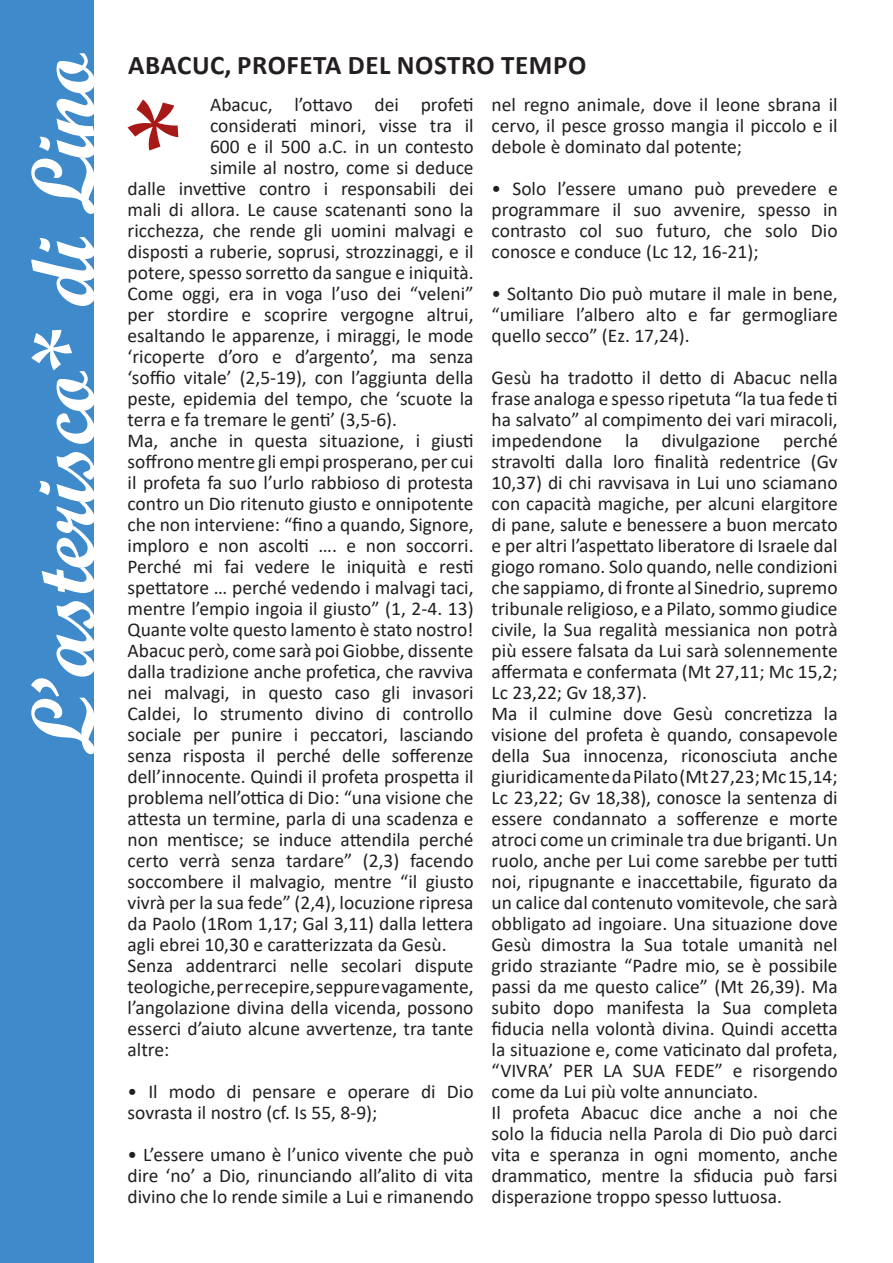
<style>
.page{position:relative;width:893px;height:1263px;background:#fff}
.page>*{position:absolute;margin:0;border:0;box-sizing:border-box;transform-origin:0 0}
.t1{font:90px "Script MT Bold";letter-spacing:-.01em;color:#fff}
.t2{font:700 27px "Calibri";letter-spacing:.02em;color:#231f20}
.t3{font:19.5px/21px "Calibri";color:#231f20;text-align:justify}
.s1{font-family:"Ebrima"}
</style>
<div class="page">
<div style="left:0;top:0;width:94px;height:1263px;background:#3e8aca"></div>
<svg style="left:128px;top:99px;width:50px;height:52px"></svg>
<p class="t1" style="left:8px;top:756px;width:704px;rotate:-90deg">L’asterisco* di Lino</p>
<p class="t2" style="left:128px;top:46px;width:460px">ABACUC, PROFETA DEL NOSTRO TEMPO</p>
<p class="t3" style="left:210px;top:94px;width:265px">Abacuc, l’ottavo dei profeti</p>
<p class="t3" style="left:210px;top:115px;width:265px">considerati minori, visse tra il</p>
<p class="t3" style="left:210px;top:136px;width:265px">600 e il 500 a.C. in un contesto</p>
<p class="t3" style="left:210px;top:157px;width:265px">simile al nostro, come si deduce</p>
<p class="t3" style="left:128px;top:178px;width:348px">dalle invettive contro i responsabili dei</p>
<p class="t3" style="left:128px;top:199px;width:348px">mali di allora. Le cause scatenanti sono la</p>
<p class="t3" style="left:128px;top:220px;width:348px">ricchezza, che rende gli uomini malvagi e</p>
<p class="t3" style="left:128px;top:241px;width:348px">disposti a ruberie, soprusi, strozzinaggi, e il</p>
<p class="t3" style="left:128px;top:262px;width:348px">potere, spesso sorretto da sangue e iniquità.</p>
<p class="t3" style="left:128px;top:283px;width:348px">Come oggi, era in voga l’uso dei “veleni”</p>
<p class="t3" style="left:128px;top:304px;width:348px">per stordire e scoprire vergogne altrui,</p>
<p class="t3" style="left:128px;top:325px;width:348px">esaltando le apparenze, i miraggi, le mode</p>
<p class="t3" style="left:128px;top:346px;width:348px">‘ricoperte d’oro e d’argento’, ma senza</p>
<p class="t3" style="left:128px;top:367px;width:348px">‘soffio vitale’ (2,5-19), con l’aggiunta della</p>
<p class="t3" style="left:128px;top:388px;width:348px">peste, epidemia del tempo, che ‘scuote la</p>
<p class="t3" style="left:128px;top:409px;width:271px">terra e fa tremare le genti’ (3,5-6).</p>
<p class="t3" style="left:128px;top:430px;width:348px">Ma, anche in questa situazione, i giusti soffrono mentre gli empi prosperano, per cui il profeta fa suo l’urlo rabbioso di protesta contro un Dio ritenuto giusto e onnipotente che non interviene: “fino a quando, Signore, imploro e non ascolti …. e non soccorri.<br>Perché mi fai vedere le iniquità e resti spettatore … perché vedendo i malvagi taci, mentre l’empio ingoia il giusto” (1, 2-4. 13)<br>Quante volte questo lamento è stato nostro!</p>
<p class="t3" style="left:128px;top:640px;width:348px">Abacuc però, come sarà poi Giobbe, dissente dalla tradizione anche profetica, che ravviva nei malvagi, in questo caso gli invasori Caldei, lo strumento divino di controllo sociale per punire i peccatori, lasciando senza risposta il perché delle sofferenze dell’innocente. Quindi il profeta prospetta il problema nell’ottica di Dio: “una visione che attesta un termine, parla di una scadenza e non mentisce; se induce attendila perché certo verrà senza tardare” (2,3) facendo soccombere il malvagio, mentre “il giusto vivrà per la sua fede” (2,4), locuzione ripresa da Paolo (1Rom 1,17; Gal 3,11) dalla lettera agli ebrei 10,30 e caratterizzata da Gesù.</p>
<p class="t3" style="left:128px;top:955px;width:348px">Senza addentrarci nelle secolari dispute teologiche, per recepire, seppure vagamente, l’angolazione divina della vicenda, possono esserci d’aiuto alcune avvertenze, tra tante altre:</p>
<p class="t3" style="left:128px;top:1081px;width:348px">• Il modo di pensare e operare di Dio sovrasta il nostro (cf. Is 55, 8-9);</p>
<p class="t3" style="left:128px;top:1144px;width:348px">• L’essere umano è l’unico vivente che può dire ‘no’ a Dio, rinunciando all’alito di vita divino che lo rende simile a Lui e rimanendo</p>
<p class="t3" style="left:492px;top:94px;width:348px">nel regno animale, dove il leone sbrana il cervo, il pesce grosso mangia il piccolo e il debole è dominato dal potente;</p>
<p class="t3" style="left:492px;top:178px;width:348px">• Solo l’essere umano può prevedere e programmare il suo avvenire, spesso in contrasto col suo futuro, che solo Dio conosce e conduce (Lc 12, 16-21);</p>
<p class="t3" style="left:492px;top:283px;width:348px">• Soltanto Dio può mutare il male in bene, “umiliare l’albero alto e far germogliare quello secco” (Ez. 17,24).</p>
<p class="t3" style="left:492px;top:367px;width:348px">Gesù ha tradotto il detto di Abacuc nella frase analoga e spesso ripetuta “la tua fede ti ha salvato” al compimento dei vari miracoli, impedendone la divulgazione perché stravolti dalla loro finalità redentrice (Gv 10,37) di chi ravvisava in Lui uno sciamano con capacità magiche, per alcuni elargitore di pane, salute e benessere a buon mercato e per altri l’aspettato liberatore di Israele dal giogo romano. Solo quando, nelle condizioni che sappiamo, di fronte al Sinedrio, supremo tribunale religioso, e a Pilato, sommo giudice civile, la Sua regalità messianica non potrà più essere falsata da Lui sarà solennemente affermata e confermata (Mt 27,11; Mc 15,2; Lc 23,22; Gv 18,37).</p>
<p class="t3" style="left:492px;top:703px;width:348px">Ma il culmine dove Gesù concretizza la visione del profeta è quando, consapevole della Sua innocenza, riconosciuta anche giuridicamente da Pilato (Mt 27,23; Mc 15,14; Lc 23,22; Gv 18,38), conosce la sentenza di essere condannato a sofferenze e morte atroci come un criminale tra due briganti. Un ruolo, anche per Lui come sarebbe per tutti noi, ripugnante e inaccettabile, figurato da un calice dal contenuto vomitevole, che sarà obbligato ad ingoiare. Una situazione dove Gesù dimostra la Sua totale umanità nel grido straziante “Padre mio, se è possibile passi da me questo calice” (Mt 26,39). Ma subito dopo manifesta la Sua completa fiducia nella volontà divina. Quindi accetta la situazione e, come <span class="s1">v</span>aticinato dal profeta, “VIVRA’ PER LA SUA FEDE” e risorgendo come da Lui più volte annunciato.</p>
<p class="t3" style="left:492px;top:1102px;width:348px">Il profeta Abacuc dice anche a noi che solo la fiducia nella Parola di Dio può darci vita e speranza in ogni momento, anche drammatico, mentre la sfiducia può farsi disperazione troppo spesso luttuosa.</p>
</div>
